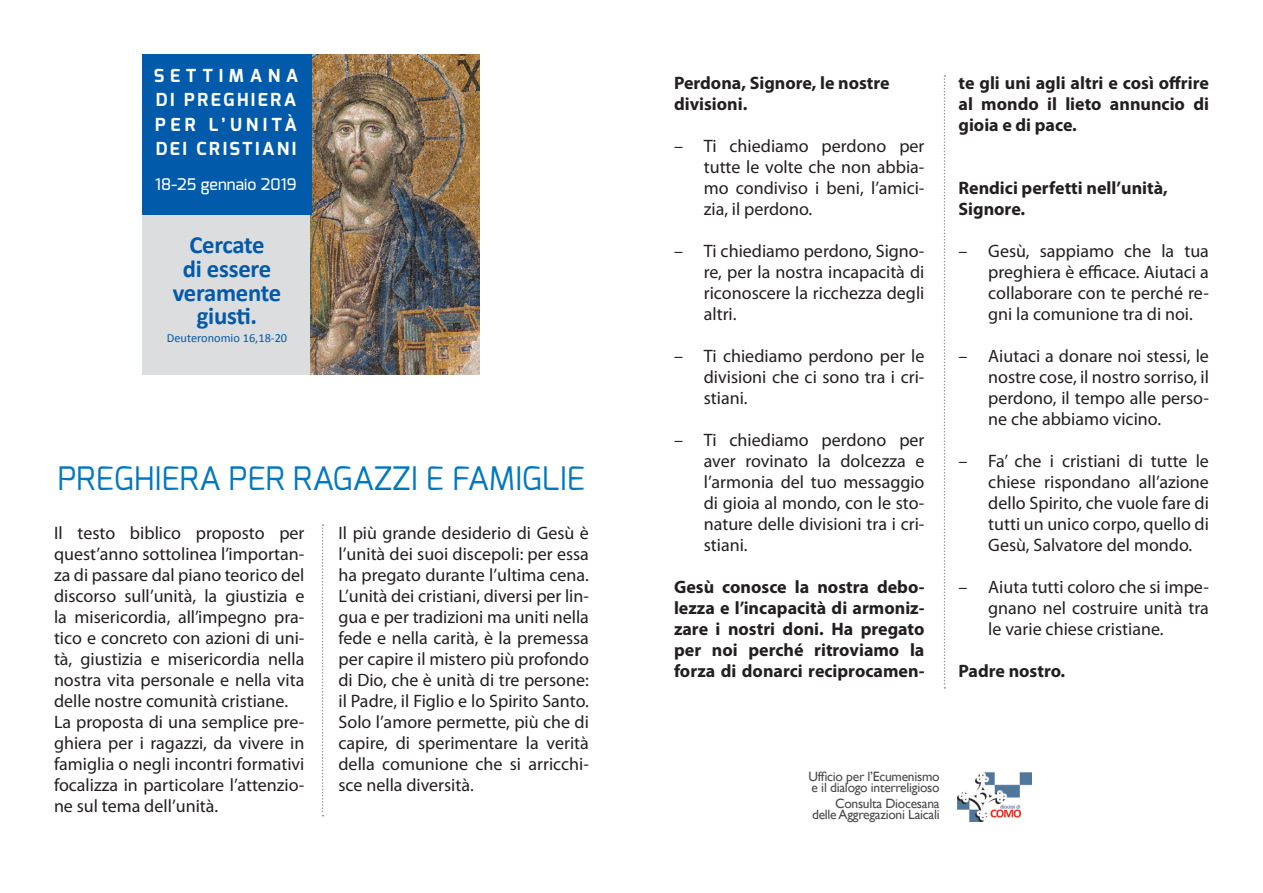
<style>
.page{position:relative;width:1263px;height:893px;background:#fff}
.page>*{position:absolute;margin:0;border:0;box-sizing:border-box;transform-origin:0 0}
.testo_myri{font:32.4px "Exo";color:#0078c0}
.t1{font:700 24.75px "Calibri";letter-spacing:-.01em;color:#015aaa}
.testo_myri-2{font:18px/21px "Myriad Pro";color:#231f20;text-align:justify}
.testo_myri-3{font:700 18px/21px "Myriad Pro";color:#231f20;text-align:justify}
.t2{font:700 18px/24.6px "Exo";letter-spacing:.14em;color:#fff;text-align:justify}
.t3{font:500 15.9px "Exo";letter-spacing:.01em;color:#fff}
.Gill_chiaro{font:13.5px "Gill Sans";letter-spacing:-.02em;color:#4b4c4d}
.t4{font:12.3px "Calibri";color:#015aaa}
</style>
<div class="page">
<div style="left:142px;top:214px;width:170px;height:161px;background:#dcdddf"></div>
<img style="left:311px;top:54px;width:169px;height:321px">
<div style="left:142px;top:54px;width:170px;height:160px;background:#015aaa"></div>
<svg style="left:322px;top:524px;width:2px;height:292px"></svg>
<svg style="left:944px;top:75px;width:1px;height:614px"></svg>
<img style="left:958px;top:773px;width:73px;height:49px">
<p class="t2" style="left:154px;top:63px;width:146px">SETTIMANA DI PREGHIERA PER L’UNITÀ DEI CRISTIANI</p>
<p class="t3" style="left:155px;top:174px;width:143px">18-25 gennaio 2019</p>
<p class="t1" style="left:189px;top:230px;width:77px">Cercate</p>
<p class="t1" style="left:183px;top:253px;width:90px">di essere</p>
<p class="t1" style="left:173px;top:277px;width:110px">veramente</p>
<p class="t1" style="left:197px;top:301px;width:62px">giusti.</p>
<p class="t4" style="left:167px;top:330px;width:122px">Deuteronomio 16,18-20</p>
<p class="testo_myri" style="left:58px;top:457px;width:529px">PREGHIERA PER RAGAZZI E FAMIGLIE</p>
<p class="testo_myri-2" style="left:54px;top:522px;width:252px">Il testo biblico proposto per quest’anno sottolinea l’importan&shy;za di passare dal piano teorico del discorso sull’unità, la giustizia e la misericordia, all’impegno pra&shy;tico e concreto con azioni di uni&shy;tà, giustizia e misericordia nella nostra vita personale e nella vita delle nostre comunità cristiane.</p>
<p class="testo_myri-2" style="left:54px;top:711px;width:252px">La proposta di una semplice pre&shy;ghiera per i ragazzi, da vivere in famiglia o negli incontri formativi focalizza in particolare l’attenzio&shy;ne sul tema dell’unità.</p>
<p class="testo_myri-2" style="left:338px;top:522px;width:252px">Il più grande desiderio di Gesù è l’unità dei suoi discepoli: per essa ha pregato durante l’ultima cena.<br>L’unità dei cristiani, diversi per lin&shy;gua e per tradizioni ma uniti nella fede e nella carità, è la premessa per capire il mistero più profondo di Dio, che è unità di tre persone: il Padre, il Figlio e lo Spirito Santo.<br>Solo l’amore permette, più che di capire, di sperimentare la verità della comunione che si arricchi&shy;sce nella diversità.</p>
<p class="testo_myri-3" style="left:674px;top:72px;width:217px">Perdona, Signore, le nostre</p>
<p class="testo_myri-3" style="left:674px;top:93px;width:75px">divisioni.</p>
<p class="testo_myri-2" style="left:704px;top:135px;width:222px;text-indent:-30px">– Ti chiediamo perdono per tutte le volte che non abbia&shy;mo condiviso i beni, l’amici&shy;zia, il perdono.</p>
<p class="testo_myri-2" style="left:704px;top:240px;width:222px;text-indent:-30px">– Ti chiediamo perdono, Signo&shy;re, per la nostra incapacità di riconoscere la ricchezza degli altri.</p>
<p class="testo_myri-2" style="left:704px;top:345px;width:222px;text-indent:-30px">– Ti chiediamo perdono per le divisioni che ci sono tra i cri&shy;stiani.</p>
<p class="testo_myri-2" style="left:704px;top:429px;width:222px;text-indent:-30px">– Ti chiediamo perdono per aver rovinato la dolcezza e l’armonia del tuo messaggio di gioia al mondo, con le sto&shy;nature delle divisioni tra i cri&shy;stiani.</p>
<p class="testo_myri-3" style="left:674px;top:576px;width:252px">Gesù conosce la nostra debo&shy;lezza e l’incapacità di armoniz&shy;zare i nostri doni. Ha pregato per noi perché ritroviamo la forza di donarci reciprocamen-</p>
<p class="testo_myri-3" style="left:958px;top:72px;width:252px">te gli uni agli altri e così offrire al mondo il lieto annuncio di gioia e di pace.</p>
<p class="testo_myri-3" style="left:958px;top:177px;width:211px">Rendici perfetti nell’unità,</p>
<p class="testo_myri-3" style="left:958px;top:198px;width:68px">Signore.</p>
<p class="testo_myri-2" style="left:988px;top:240px;width:222px;text-indent:-30px">– Gesù, sappiamo che la tua preghiera è efficace. Aiutaci a collaborare con te perché re&shy;gni la comunione tra di noi.</p>
<p class="testo_myri-2" style="left:988px;top:345px;width:222px;text-indent:-30px">– Aiutaci a donare noi stessi, le nostre cose, il nostro sorriso, il perdono, il tempo alle perso&shy;ne che abbiamo vicino.</p>
<p class="testo_myri-2" style="left:988px;top:450px;width:222px;text-indent:-30px">– Fa’ che i cristiani di tutte le chiese rispondano all’azione dello Spirito, che vuole fare di tutti un unico corpo, quello di Gesù, Salvatore del mondo.</p>
<p class="testo_myri-2" style="left:988px;top:576px;width:222px;text-indent:-30px">– Aiuta tutti coloro che si impe&shy;gnano nel costruire unità tra le varie chiese cristiane.</p>
<p class="testo_myri-3" style="left:958px;top:660px;width:108px">Padre nostro.</p>
<p class="Gill_chiaro" style="left:808px;top:769px;width:133px">Ufficio per l’Ecumenismo</p>
<p class="Gill_chiaro" style="left:812px;top:780px;width:130px">e il dialogo interreligioso</p>
<p class="Gill_chiaro" style="left:835px;top:795px;width:106px">Consulta Diocesana</p>
<p class="Gill_chiaro" style="left:812px;top:807px;width:129px">delle Aggregazioni Laicali</p>
</div>
